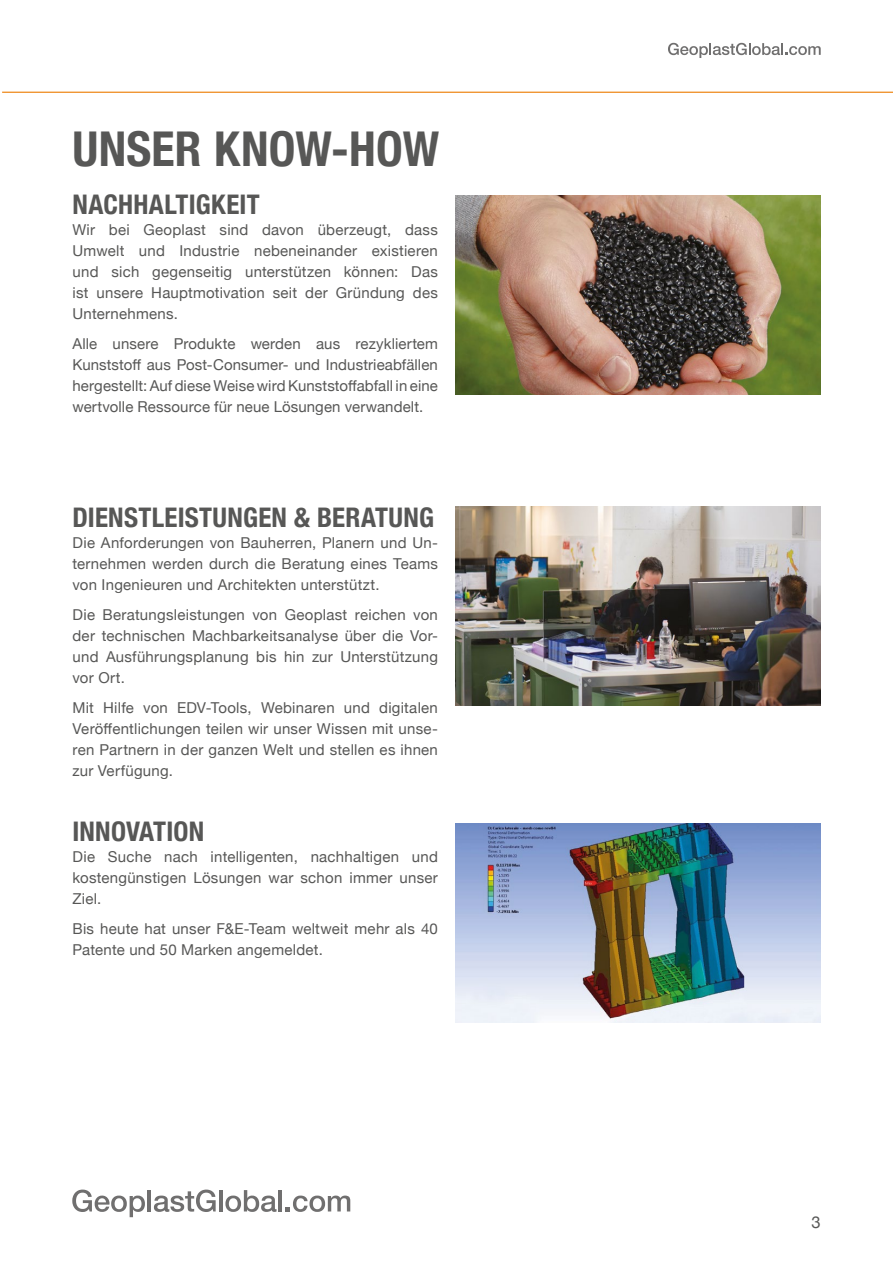
<style>
.page{position:relative;width:893px;height:1263px;background:#fff}
.page>*{position:absolute;margin:0;border:0;box-sizing:border-box;transform-origin:0 0}
.t1{font:700 condensed 48px "Helvetica Neue";letter-spacing:.005em;color:#575756}
.t2{font:700 condensed 27px "Helvetica Neue";letter-spacing:.01em;color:#575756}
.t3{font:16.5px "Helvetica Neue";color:#575756}
.t4{font:15px/21px "Helvetica Neue";letter-spacing:.015em;color:#575756;text-align:justify}
</style>
<div class="page">
<img style="left:455px;top:195px;width:366px;height:199px">
<img style="left:455px;top:506px;width:366px;height:199px">
<img style="left:455px;top:824px;width:366px;height:199px">
<hr style="left:2px;top:92px;width:891px;height:1px;background:#ec7c01">
<svg style="left:668px;top:43px;width:153px;height:15px"></svg>
<svg style="left:72px;top:1189px;width:73px;height:28px"></svg>
<hr style="left:148px;top:1190px;width:3px;height:21px;background:#706f6f">
<svg style="left:154px;top:1189px;width:62px;height:23px"></svg>
<hr style="left:219px;top:1190px;width:4px;height:21px;background:#706f6f">
<svg style="left:225px;top:1190px;width:52px;height:22px"></svg>
<hr style="left:279px;top:1190px;width:3px;height:21px;background:#706f6f">
<svg style="left:286px;top:1195px;width:64px;height:17px"></svg>
<h1 class="t1" style="left:72px;top:109px;width:368px">UNSER KNOW-HOW</h1>
<h2 class="t2" style="left:72px;top:182px;width:189px">NACHHALTIGKEIT</h2>
<p class="t4" style="left:72px;top:220px;width:367px">Wir bei Geoplast sind davon überzeugt, dass Umwelt und Industrie nebeneinander existieren und sich gegenseitig unterstützen können: Das ist unsere Hauptmotivation seit der Gründung des Unternehmens.</p>
<p class="t4" style="left:72px;top:334px;width:367px">Alle unsere Produkte werden aus rezykliertem Kunststoff aus Post-Consumer- und Industrieabfällen hergestellt: Auf diese Weise wird Kunststoffabfall in eine wertvolle Ressource für neue Lösungen verwandelt.</p>
<h2 class="t2" style="left:72px;top:495px;width:363px">DIENSTLEISTUNGEN &amp; BERATUNG</h2>
<p class="t4" style="left:72px;top:533px;width:367px">Die Anforderungen von Bauherren, Planern und Un&shy;ternehmen werden durch die Beratung eines Teams von Ingenieuren und Architekten unterstützt.</p>
<p class="t4" style="left:72px;top:605px;width:367px">Die Beratungsleistungen von Geoplast reichen von der technischen Machbarkeitsanalyse über die Vor&shy;und Ausführungsplanung bis hin zur Unterstützung vor Ort.</p>
<p class="t4" style="left:72px;top:698px;width:367px">Mit Hilfe von EDV-Tools, Webinaren und digitalen Veröffentlichungen teilen wir unser Wissen mit unse&shy;ren Partnern in der ganzen Welt und stellen es ihnen zur Verfügung.</p>
<h2 class="t2" style="left:72px;top:809px;width:133px">INNOVATION</h2>
<p class="t4" style="left:72px;top:847px;width:367px">Die Suche nach intelligenten, nachhaltigen und kostengünstigen Lösungen war schon immer unser Ziel.</p>
<p class="t4" style="left:72px;top:919px;width:367px">Bis heute hat unser F&amp;E-Team weltweit mehr als 40<br>Patente und 50 Marken angemeldet.</p>
<p class="t3" style="left:811px;top:1210px;width:11px">3</p>
</div>
